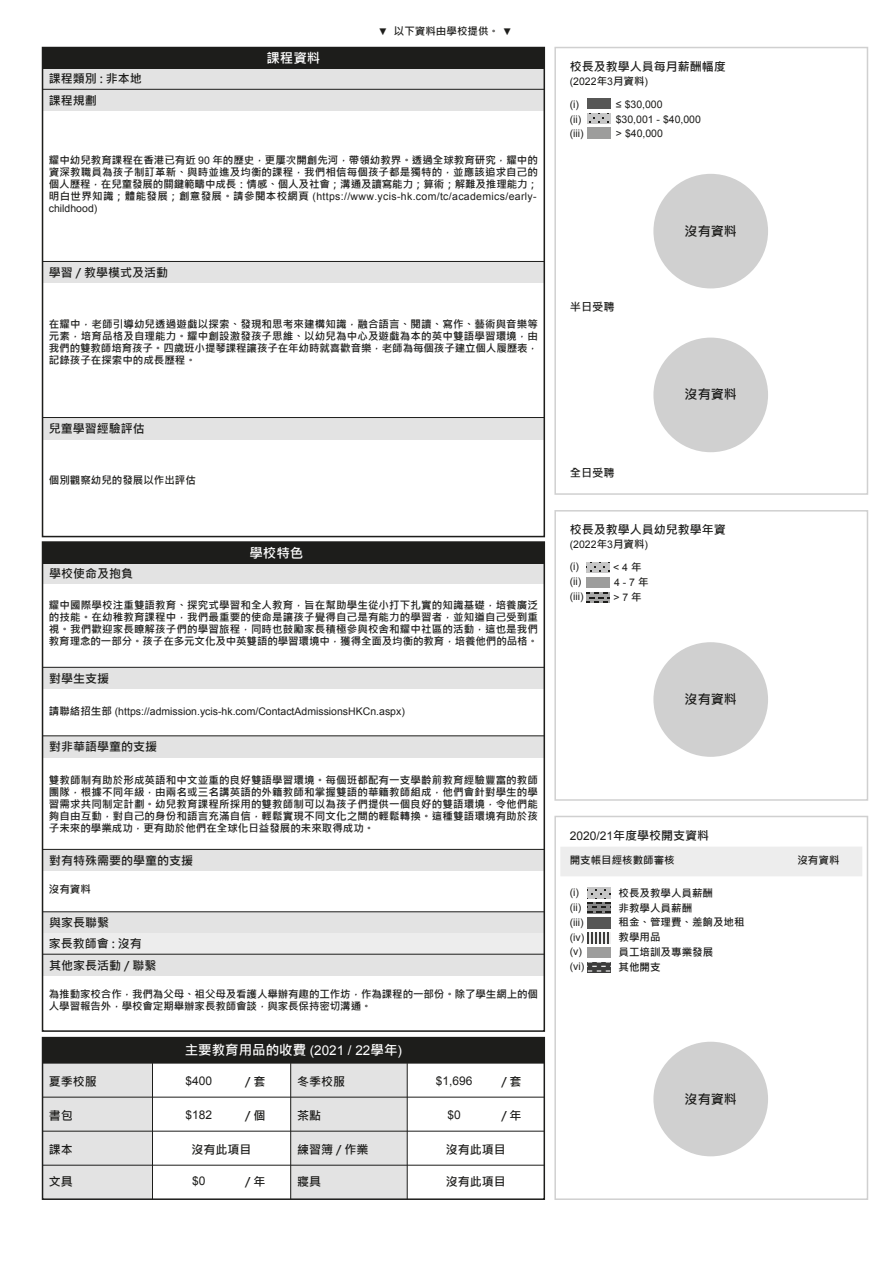
<style>
.page{position:relative;width:893px;height:1263px;background:#fff}
.page>*{position:absolute;margin:0;border:0;box-sizing:border-box;transform-origin:0 0}
.t1{font:700 13.5px "Microsoft Jheng Hei";color:#fff}
.t2{font:700 13.05px "Microsoft Jheng Hei";color:#1d1d1b}
.t3{font:700 12px/20.9px "Microsoft Jheng Hei";color:#1d1d1b}
.t4{font:12px "Arial";color:#1d1d1b}
.t5{font:700 11.25px "Microsoft Jheng Hei";color:#1d1d1b}
.t6{font:700 10.5px/12px "Microsoft Jheng Hei";letter-spacing:-.01em;color:#1d1d1b;text-align:justify}
.t7{font:10.5px "Arial";color:#1d1d1b}
.t8{font:10.5px/12px "Arial";letter-spacing:.03em;color:#1d1d1b}
.s1{font-family:"Arial";font-weight:400;font-size:9.75px}
.s2{font-family:"Arial";font-weight:400}
.s3{font-family:"Microsoft Jheng Hei";font-weight:700}
</style>
<div class="page">
<div style="left:560px;top:846px;width:302px;height:30px;background:#ededed"></div>
<img style="left:588px;top:917px;width:22px;height:11px">
<svg style="left:588px;top:962px;width:22px;height:11px"></svg>
<svg style="left:588px;top:932px;width:22px;height:11px"></svg>
<svg style="left:588px;top:903px;width:22px;height:10px"></svg>
<svg style="left:588px;top:888px;width:22px;height:10px"></svg>
<div style="left:554px;top:816px;width:314px;height:384px;border:2px solid #d0d0d0"></div>
<div style="left:554px;top:510px;width:314px;height:291px;border:2px solid #d0d0d0"></div>
<svg style="left:587px;top:592px;width:22px;height:11px"></svg>
<svg style="left:587px;top:562px;width:22px;height:11px"></svg>
<div style="left:554px;top:47px;width:314px;height:448px;border:2px solid #d0d0d0"></div>
<img style="left:587px;top:98px;width:23px;height:11px">
<svg style="left:587px;top:113px;width:23px;height:11px"></svg>
<div style="left:653px;top:174px;width:115px;height:114px;background:#d0d0d0;border-radius:50%"></div>
<div style="left:653px;top:338px;width:115px;height:114px;background:#d0d0d0;border-radius:50%"></div>
<div style="left:653px;top:1042px;width:115px;height:114px;background:#d0d0d0;border-radius:50%"></div>
<div style="left:653px;top:642px;width:115px;height:115px;background:#d0d0d0;border-radius:50%"></div>
<div style="left:291px;top:1063px;width:116px;height:136px;background:#e3e3e3"></div>
<div style="left:43px;top:1063px;width:109px;height:136px;background:#e3e3e3"></div>
<div style="left:42px;top:1037px;width:503px;height:163px;border:2px solid #1d1d1b"></div>
<hr style="left:43px;top:1097px;width:501px;height:1px;background:#1d1d1b">
<hr style="left:43px;top:1165px;width:501px;height:1px;background:#1d1d1b">
<hr style="left:43px;top:1131px;width:501px;height:1px;background:#1d1d1b">
<div style="left:43px;top:1037px;width:501px;height:26px;background:#1d1d1b"></div>
<hr style="left:43px;top:1063px;width:501px;height:1px;background:#1d1d1b">
<hr style="left:152px;top:1063px;width:1px;height:136px;background:#1d1d1b">
<hr style="left:290px;top:1063px;width:1px;height:136px;background:#1d1d1b">
<hr style="left:407px;top:1063px;width:1px;height:136px;background:#1d1d1b">
<div style="left:43px;top:667px;width:501px;height:22px;background:#e3e3e3"></div>
<hr style="left:43px;top:667px;width:501px;height:1px;background:#1d1d1b">
<div style="left:43px;top:912px;width:501px;height:21px;background:#e3e3e3"></div>
<div style="left:43px;top:933px;width:501px;height:21px;background:#ededed"></div>
<hr style="left:43px;top:911px;width:501px;height:1px;background:#1d1d1b">
<div style="left:43px;top:563px;width:501px;height:21px;background:#e3e3e3"></div>
<div style="left:43px;top:542px;width:501px;height:21px;background:#1d1d1b"></div>
<div style="left:43px;top:954px;width:501px;height:21px;background:#e3e3e3"></div>
<hr style="left:43px;top:954px;width:501px;height:1px;background:#1d1d1b">
<div style="left:43px;top:736px;width:501px;height:21px;background:#e3e3e3"></div>
<hr style="left:43px;top:735px;width:501px;height:1px;background:#1d1d1b">
<div style="left:43px;top:849px;width:501px;height:22px;background:#e3e3e3"></div>
<hr style="left:43px;top:849px;width:501px;height:1px;background:#1d1d1b">
<div style="left:42px;top:541px;width:503px;height:491px;border:2px solid #1d1d1b"></div>
<div style="left:43px;top:262px;width:501px;height:21px;background:#e3e3e3"></div>
<hr style="left:43px;top:261px;width:501px;height:1px;background:#1d1d1b">
<div style="left:43px;top:418px;width:501px;height:21px;background:#e3e3e3"></div>
<hr style="left:43px;top:417px;width:501px;height:1px;background:#1d1d1b">
<div style="left:43px;top:89px;width:501px;height:22px;background:#e3e3e3"></div>
<div style="left:43px;top:68px;width:501px;height:21px;background:#e3e3e3"></div>
<hr style="left:43px;top:89px;width:501px;height:1px;background:#1d1d1b">
<div style="left:43px;top:48px;width:501px;height:21px;background:#1d1d1b"></div>
<div style="left:42px;top:47px;width:503px;height:490px;border:2px solid #1d1d1b"></div>
<p class="t3" style="left:49px;top:69px;width:95px">課程類別 : 非本地</p>
<p class="t3" style="left:49px;top:90px;width:50px">課程規劃</p>
<p class="t1" style="left:266px;top:50px;width:55px">課程資料</p>
<p class="t6" style="left:378px;top:25px;width:135px"><span class="s1">▼</span> 以下資料由學校提供。 <span class="s1">▼</span></p>
<p class="t6" style="left:49px;top:154px;width:491px">耀中幼兒教育課程在香港已有近 <span class="s2">90</span> 年的歷史，更屢次開創先河，帶領幼教界。透過全球教育研究，耀中的資深教職員為孩子制訂革新、與時並進及均衡的課程，我們相信每個孩子都是獨特的，並應該追求自己的個人歷程，在兒童發展的關鍵範疇中成長：情感、個人及社會；溝通及讀寫能力；算術；解難及推理能力；</p>
<p class="t8" style="left:49px;top:190px;width:489px"><span class="s3">明白世界知識；體能發展；創意發展。請參閱本校網頁</span> (https://www.ycis-hk.com/tc/academics/early&shy;childhood)</p>
<p class="t3" style="left:49px;top:262px;width:121px">學習 / 教學模式及活動</p>
<p class="t6" style="left:49px;top:318px;width:491px">在耀中，老師引導幼兒透過遊戲以探索、發現和思考來建構知識，融合語言、閱讀、寫作、藝術與音樂等元素，培育品格及自理能力。耀中創設激發孩子思維、以幼兒為中心及遊戲為本的英中雙語學習環境，由我們的雙教師培育孩子。四歲班小提琴課程讓孩子在年幼時就喜歡音樂，老師為每個孩子建立個人履歷表，記錄孩子在探索中的成長歷程。</p>
<p class="t3" style="left:49px;top:418px;width:98px">兒童學習經驗評估</p>
<p class="t6" style="left:49px;top:474px;width:148px">個別觀察幼兒的發展以作出評估</p>
<p class="t3" style="left:49px;top:563px;width:85px">學校使命及抱負</p>
<p class="t1" style="left:249px;top:545px;width:55px">學校特色</p>
<p class="t6" style="left:49px;top:599px;width:491px">耀中國際學校注重雙語教育、探究式學習和全人教育，旨在幫助學生從小打下扎實的知識基礎，培養廣泛的技能。在幼稚教育課程中，我們最重要的使命是讓孩子覺得自己是有能力的學習者，並知道自己受到重視。我們歡迎家長瞭解孩子們的學習旅程，同時也鼓勵家長積極參與校舍和耀中社區的活動，這也是我們教育理念的一部分。孩子在多元文化及中英雙語的學習環境中，獲得全面及均衡的教育，培養他們的品格。</p>
<p class="t3" style="left:49px;top:668px;width:62px">對學生支援</p>
<p class="t7" style="left:49px;top:704px;width:357px"><span class="s3">請聯絡招生部</span> (https://admission.ycis-hk.com/ContactAdmissionsHKCn.aspx)</p>
<p class="t3" style="left:49px;top:736px;width:109px">對非華語學童的支援</p>
<p class="t6" style="left:49px;top:774px;width:491px">雙教師制有助於形成英語和中文並重的良好雙語學習環境。每個班都配有一支學齡前教育經驗豐富的教師團隊，根據不同年級，由兩名或三名講英語的外籍教師和掌握雙語的華籍教師組成，他們會針對學生的學習需求共同制定計劃。幼兒教育課程所採用的雙教師制可以為孩子們提供一個良好的雙語環境，令他們能夠自由互動，對自己的身份和語言充滿自信，輕鬆實現不同文化之間的輕鬆轉換。這種雙語環境有助於孩子未來的學業成功，更有助於他們在全球化日益發展的未來取得成功。</p>
<p class="t3" style="left:49px;top:850px;width:145px">對有特殊需要的學童的支援</p>
<p class="t6" style="left:49px;top:883px;width:43px">沒有資料</p>
<p class="t3" style="left:49px;top:912px;width:95px">與家長聯繫<br>家長教師會 : 沒有</p>
<p class="t3" style="left:49px;top:955px;width:109px">其他家長活動 / 聯繫</p>
<p class="t6" style="left:49px;top:988px;width:491px">為推動家校合作，我們為父母、祖父母及看護人舉辦有趣的工作坊，作為課程的一部份。除了學生網上的個人學習報告外，學校會定期舉辦家長教師會談，與家長保持密切溝通。</p>
<p class="t1" style="left:185px;top:1042px;width:219px">主要教育用品的收費 <span class="s2">(2021 / 22</span>學年<span class="s2">)</span></p>
<p class="t3" style="left:245px;top:1071px;width:22px">/ 套</p>
<p class="t3" style="left:245px;top:1105px;width:22px">/ 個</p>
<p class="t3" style="left:501px;top:1105px;width:22px">/ 年</p>
<p class="t3" style="left:49px;top:1071px;width:50px">夏季校服</p>
<p class="t3" style="left:297px;top:1071px;width:49px">冬季校服</p>
<p class="t3" style="left:49px;top:1105px;width:25px">書包</p>
<p class="t3" style="left:297px;top:1105px;width:25px">茶點</p>
<p class="t3" style="left:49px;top:1139px;width:25px">課本</p>
<p class="t3" style="left:297px;top:1139px;width:73px">練習簿 / 作業</p>
<p class="t3" style="left:49px;top:1171px;width:25px">文具</p>
<p class="t3" style="left:297px;top:1171px;width:25px">寢具</p>
<p class="t3" style="left:501px;top:1071px;width:22px">/ 套</p>
<p class="t4" style="left:186px;top:1073px;width:28px">$400</p>
<p class="t4" style="left:186px;top:1107px;width:28px">$182</p>
<p class="t4" style="left:436px;top:1073px;width:38px">$1,696</p>
<p class="t4" style="left:448px;top:1107px;width:15px">$0</p>
<p class="t3" style="left:192px;top:1139px;width:61px">沒有此項目</p>
<p class="t3" style="left:446px;top:1139px;width:61px">沒有此項目</p>
<p class="t3" style="left:446px;top:1171px;width:61px">沒有此項目</p>
<p class="t3" style="left:245px;top:1171px;width:22px">/ 年</p>
<p class="t4" style="left:192px;top:1173px;width:15px">$0</p>
<p class="t3" style="left:570px;top:56px;width:157px">校長及教學人員每月薪酬幅度</p>
<p class="t7" style="left:570px;top:74px;width:80px">(2022<span class="s3">年</span>3<span class="s3">月資料</span>)</p>
<p class="t7" style="left:570px;top:97px;width:11px">(i)</p>
<p class="t7" style="left:616px;top:97px;width:48px">≤ $30,000</p>
<p class="t7" style="left:570px;top:127px;width:15px">(iii)</p>
<p class="t7" style="left:616px;top:127px;width:48px">&gt; $40,000</p>
<p class="t7" style="left:570px;top:112px;width:13px">(ii)</p>
<p class="t7" style="left:616px;top:112px;width:87px">$30,001 - $40,000</p>
<p class="t5" style="left:570px;top:300px;width:46px">半日受聘</p>
<p class="t5" style="left:570px;top:466px;width:46px">全日受聘</p>
<p class="t2" style="left:685px;top:223px;width:54px">沒有資料</p>
<p class="t2" style="left:685px;top:386px;width:54px">沒有資料</p>
<p class="t3" style="left:570px;top:519px;width:157px">校長及教學人員幼兒教學年資</p>
<p class="t7" style="left:570px;top:537px;width:80px">(2022<span class="s3">年</span>3<span class="s3">月資料</span>)</p>
<p class="t7" style="left:570px;top:575px;width:13px">(ii)</p>
<p class="t7" style="left:614px;top:575px;width:36px">4 - 7 <span class="s3">年</span></p>
<p class="t7" style="left:570px;top:590px;width:15px">(iii)</p>
<p class="t7" style="left:613px;top:590px;width:30px">&gt; 7 <span class="s3">年</span></p>
<p class="t7" style="left:570px;top:560px;width:11px">(i)</p>
<p class="t7" style="left:613px;top:560px;width:30px">&lt; 4 <span class="s3">年</span></p>
<p class="t2" style="left:685px;top:691px;width:54px">沒有資料</p>
<p class="t3" style="left:570px;top:825px;width:141px"><span class="s2">2020/21</span>年度學校開支資料</p>
<p class="t6" style="left:570px;top:854px;width:106px">開支帳目經核數師審核</p>
<p class="t7" style="left:570px;top:885px;width:11px">(i)</p>
<p class="t6" style="left:619px;top:887px;width:96px">校長及教學人員薪酬</p>
<p class="t7" style="left:570px;top:900px;width:13px">(ii)</p>
<p class="t6" style="left:619px;top:902px;width:75px">非教學人員薪酬</p>
<p class="t7" style="left:570px;top:915px;width:15px">(iii)</p>
<p class="t6" style="left:619px;top:916px;width:127px">租金、管理費、差餉及地租</p>
<p class="t7" style="left:570px;top:945px;width:14px">(v)</p>
<p class="t6" style="left:619px;top:946px;width:96px">員工培訓及專業發展</p>
<p class="t7" style="left:570px;top:959px;width:16px">(vi)</p>
<p class="t6" style="left:619px;top:961px;width:43px">其他開支</p>
<p class="t7" style="left:570px;top:930px;width:16px">(iv)</p>
<p class="t6" style="left:619px;top:931px;width:43px">教學用品</p>
<p class="t2" style="left:685px;top:1090px;width:54px">沒有資料</p>
<p class="t6" style="left:797px;top:854px;width:43px">沒有資料</p>
</div>
